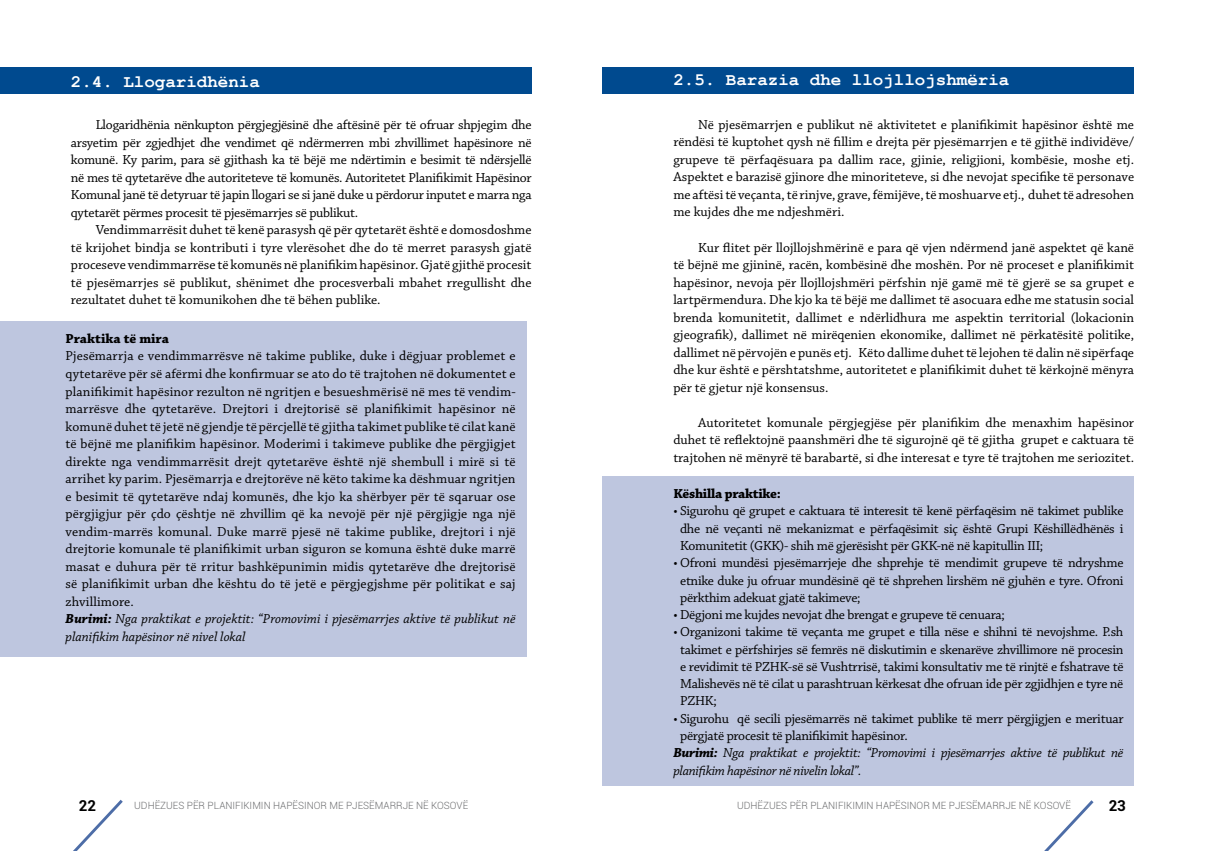
<style>
.page{position:relative;width:1205px;height:851px;background:#fff}
.page>*{position:absolute;margin:0;border:0;box-sizing:border-box;transform-origin:0 0}
.t1{font:700 17.5px "Courier New";color:#fff}
.t2{font:700 15px "Roboto";color:#000}
.t3{font:13.75px/17.5px "Chaparral Pro";letter-spacing:.01em;color:#000;text-align:justify}
.t4{font:13.75px "Chaparral Pro";letter-spacing:-.02em;color:#000}
.t5{font:italic 13.75px "Chaparral Pro";letter-spacing:-.02em;color:#000}
.t6{font:700 13.75px "Chaparral Pro";letter-spacing:-.015em;color:#000}
.t7{font:300 10px "Roboto";color:#6d6e70}
.s1{font-weight:700;font-style:italic}
.s2{font-style:italic}
.s3{font-weight:700}
</style>
<div class="page">
<svg style="left:74px;top:799px;width:49px;height:51px"></svg>
<svg style="left:1045px;top:800px;width:48px;height:50px"></svg>
<div style="left:602px;top:68px;width:532px;height:26px;background:#004a8f"></div>
<div style="left:0;top:68px;width:531px;height:26px;background:#004a8f"></div>
<div style="left:0;top:321px;width:526px;height:335px;background:#bec6df"></div>
<div style="left:602px;top:476px;width:532px;height:309px;background:#bec6df"></div>
<p class="t1" style="left:71px;top:70px;width:191px">2.4. Llogaridhënia</p>
<p class="t3" style="left:71px;top:117px;width:462px;text-indent:25px">Llogaridhënia nënkupton përgjegjësinë dhe aftësinë për të ofruar shpjegim dhe arsyetim për zgjedhjet dhe vendimet që ndërmerren mbi zhvillimet hapësinore në komunë. Ky parim, para së gjithash ka të bëjë me ndërtimin e besimit të ndërsjellë në mes të qytetarëve dhe autoriteteve të komunës. Autoritetet Planifikimit Hapësinor Komunal janë të detyruar të japin llogari se si janë duke u përdorur inputet e marra nga qytetarët përmes procesit të pjesëmarrjes së publikut.</p>
<p class="t3" style="left:71px;top:222px;width:462px;text-indent:25px">Vendimmarrësit duhet të kenë parasysh që për qytetarët është e domosdoshme të krijohet bindja se kontributi i tyre vlerësohet dhe do të merret parasysh gjatë proceseve vendimmarrëse të komunës në planifikim hapësinor. Gjatë gjithë procesit të pjesëmarrjes së publikut, shënimet dhe procesverbali mbahet rregullisht dhe rezultatet duhet të komunikohen dhe të bëhen publike.</p>
<p class="t6" style="left:66px;top:330px;width:105px">Praktika të mira</p>
<p class="t3" style="left:66px;top:348px;width:452px;text-align:left">Pjesëmarrja e vendimmarrësve në takime publike, duke i dëgjuar problemet e qytetarëve për së afërmi dhe konfirmuar se ato do të trajtohen në dokumentet e planifikimit hapësinor rezulton në ngritjen e besueshmërisë në mes të vendim&shy;marrësve dhe qytetarëve. Drejtori i drejtorisë së planifikimit hapësinor në komunë duhet të jetë në gjendje të përcjellë të gjitha takimet publike të cilat kanë të bëjnë me planifikim hapësinor. Moderimi i takimeve publike dhe përgjigjet direkte nga vendimmarrësit drejt qytetarëve është një shembull i mirë si të arrihet ky parim. Pjesëmarrja e drejtorëve në këto takime ka dëshmuar ngritjen e besimit të qytetarëve ndaj komunës, dhe kjo ka shërbyer për të sqaruar ose përgjigjur për çdo çështje në zhvillim që ka nevojë për një përgjigje nga një vendim-marrës komunal. Duke marrë pjesë në takime publike, drejtori i një drejtorie komunale të planifikimit urban siguron se komuna është duke marrë masat e duhura për të rritur bashkëpunimin midis qytetarëve dhe drejtorisë së planifikimit urban dhe kështu do të jetë e përgjegjshme për politikat e saj zhvillimore.<br><span class="s1">Burimi:</span> <span class="s2">Nga praktikat e projektit: “Promovimi i pjesëmarrjes aktive të publikut në planifikim hapësinor në nivel lokal</span></p>
<p class="t1" style="left:673px;top:68px;width:338px">2.5. Barazia dhe llojllojshmëria</p>
<p class="t3" style="left:673px;top:116px;width:462px;text-indent:25px">Në pjesëmarrjen e publikut në aktivitetet e planifikimit hapësinor është me rëndësi të kuptohet qysh në fillim e drejta për pjesëmarrjen e të gjithë individëve/ grupeve të përfaqësuara pa dallim race, gjinie, religjioni, kombësie, moshe etj.<br>Aspektet e barazisë gjinore dhe minoriteteve, si dhe nevojat specifike të personave me aftësi të veçanta, të rinjve, grave, fëmijëve, të moshuarve etj., duhet të adresohen me kujdes dhe me ndjeshmëri.</p>
<p class="t3" style="left:673px;top:239px;width:462px;text-indent:25px">Kur flitet për llojllojshmërinë e para që vjen ndërmend janë aspektet që kanë të bëjnë me gjininë, racën, kombësinë dhe moshën. Por në proceset e planifikimit hapësinor, nevoja për llojllojshmëri përfshin një gamë më të gjerë se sa grupet e lartpërmendura. Dhe kjo ka të bëjë me dallimet të asocuara edhe me statusin social brenda komunitetit, dallimet e ndërlidhura me aspektin territorial (lokacionin gjeografik), dallimet në mirëqenien ekonomike, dallimet në përkatësitë politike, dallimet në përvojën e punës etj. Këto dallime duhet të lejohen të dalin në sipërfaqe dhe kur është e përshtatshme, autoritetet e planifikimit duhet të kërkojnë mënyra për të gjetur një konsensus.</p>
<p class="t3" style="left:673px;top:414px;width:462px;text-indent:25px">Autoritetet komunale përgjegjëse për planifikim dhe menaxhim hapësinor duhet të reflektojnë paanshmëri dhe të sigurojnë që të gjitha grupet e caktuara të trajtohen në mënyrë të barabartë, si dhe interesat e tyre të trajtohen me seriozitet.</p>
<p class="t6" style="left:673px;top:485px;width:109px">Këshilla praktike:</p>
<p class="t3" style="left:680px;top:503px;width:445px;text-indent:-7px">• Sigurohu që grupet e caktuara të interesit të kenë përfaqësim në takimet publike dhe në veçanti në mekanizmat e përfaqësimit siç është Grupi Këshillëdhënës i Komunitetit (GKK)- shih më gjerësisht për GKK-në në kapitullin III;</p>
<p class="t3" style="left:680px;top:554px;width:445px;text-indent:-7px">• Ofroni mundësi pjesëmarrjeje dhe shprehje të mendimit grupeve të ndryshme etnike duke ju ofruar mundësinë që të shprehen lirshëm në gjuhën e tyre. Ofroni përkthim adekuat gjatë takimeve;</p>
<p class="t4" style="left:673px;top:607px;width:333px">• Dëgjoni me kujdes nevojat dhe brengat e grupeve të cenuara;</p>
<p class="t3" style="left:680px;top:623px;width:445px;text-indent:-7px">• Organizoni takime të veçanta me grupet e tilla nëse e shihni të nevojshme. P.sh takimet e përfshirjes së femrës në diskutimin e skenarëve zhvillimore në procesin e revidimit të PZHK-së së Vushtrrisë, takimi konsultativ me të rinjtë e fshatrave të Malishevës në të cilat u parashtruan kërkesat dhe ofruan ide për zgjidhjen e tyre në PZHK;</p>
<p class="t4" style="left:673px;top:710px;width:452px">• Sigurohu që secili pjesëmarrës në takimet publike të merr përgjigjen e merituar</p>
<p class="t4" style="left:680px;top:727px;width:229px">përgjatë procesit të planifikimit hapësinor.</p>
<p class="t5" style="left:673px;top:745px;width:452px"><span class="s3">Burimi:</span> Nga praktikat e projektit: “Promovimi i pjesëmarrjes aktive të publikut në</p>
<p class="t5" style="left:673px;top:762px;width:189px">planifikim hapësinor në nivelin lokal”.</p>
<p class="t2" style="left:79px;top:794px;width:19px">22</p>
<p class="t7" style="left:134px;top:798px;width:335px">UDHËZUES PËR PLANIFIKIMIN HAPËSINOR ME PJESËMARRJE NË KOSOVË</p>
<p class="t7" style="left:737px;top:798px;width:335px">UDHËZUES PËR PLANIFIKIMIN HAPËSINOR ME PJESËMARRJE NË KOSOVË</p>
<p class="t2" style="left:1108px;top:794px;width:19px">23</p>
</div>
